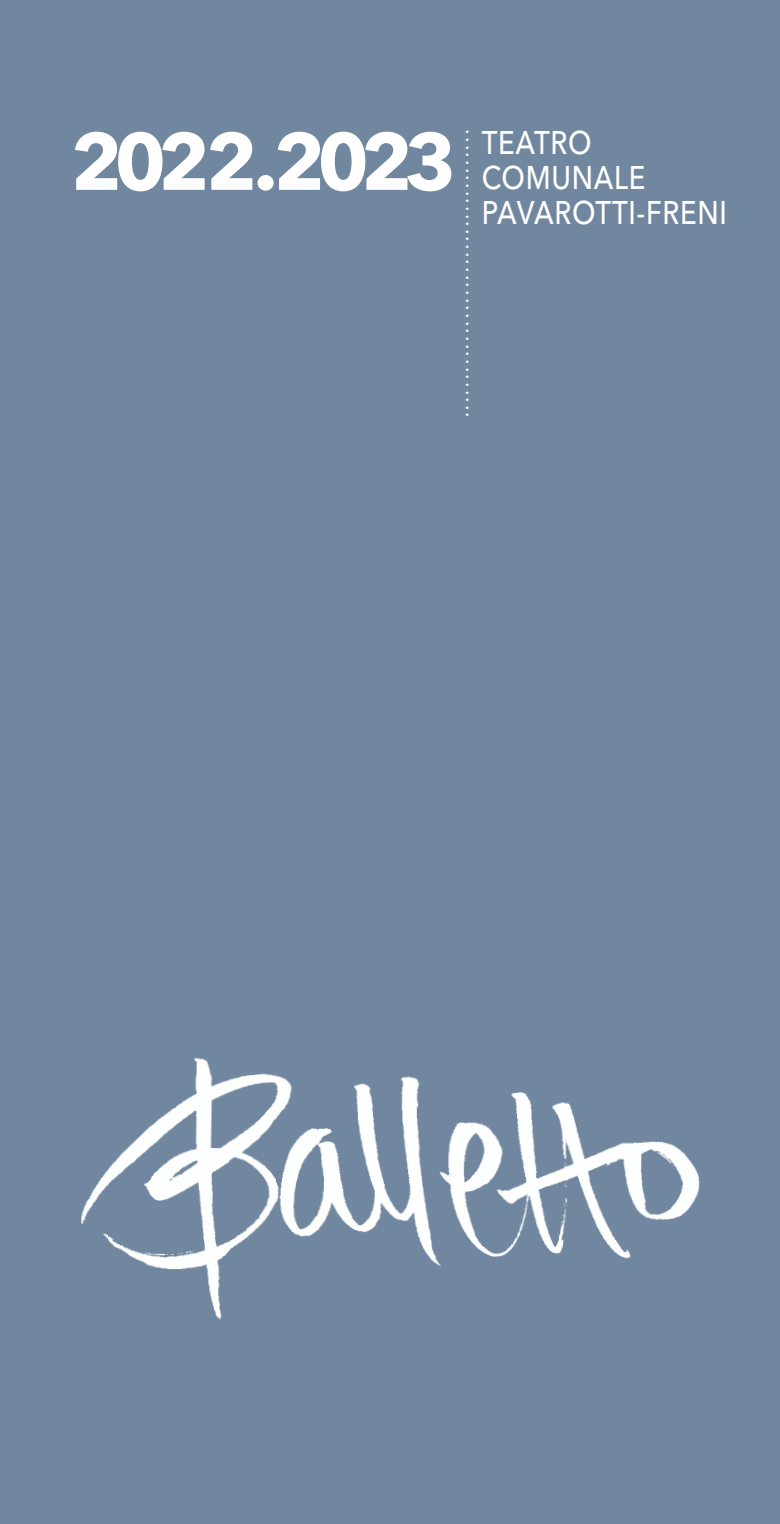
<style>
.page{position:relative;width:780px;height:1524px;background:#71879f}
.page>*{position:absolute;margin:0;border:0;box-sizing:border-box;transform-origin:0 0}
.t1{font:700 80px "Avenir Next LT Pro";letter-spacing:-.1em;color:#fff}
.t2{font:500 32.5px/35px "Avenir Next LT Pro";letter-spacing:.025em;color:#fff;scale:.85 1}
.t3{font:25px "Avenir Next LT Pro";color:#fff;scale:.85 1}
</style>
<div class="page">
<img style="left:81px;top:1057px;width:619px;height:263px">
<h1 class="t1" style="left:71px;top:113px;width:387px">2022.2023</h1>
<p class="t3" style="left:490px;top:129px;width:341px;rotate:90deg">......................................</p>
<h2 class="t2" style="left:481px;top:125px;width:290px">TEATRO<br>COMUNALE<br>PAVAROTTI-FRENI</h2>
</div>
